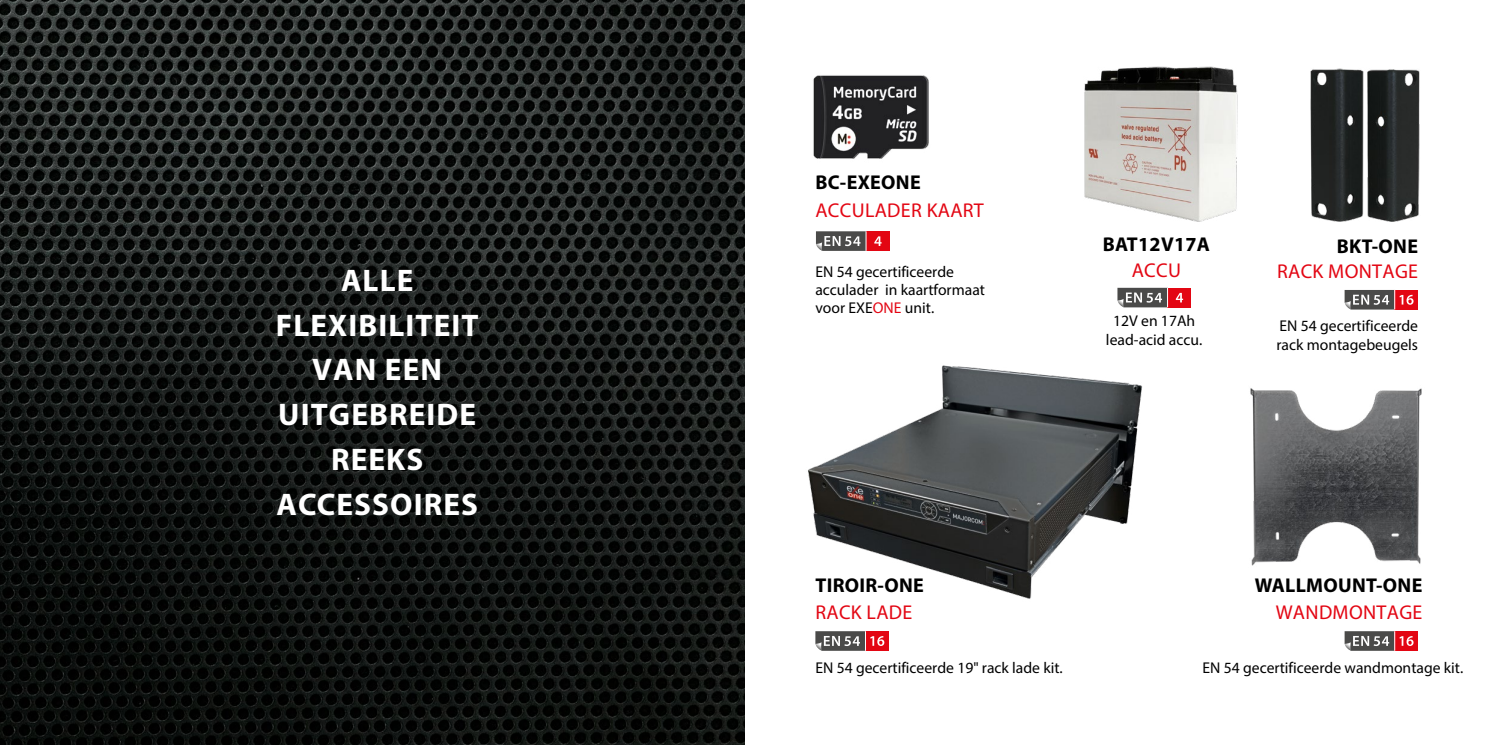
<style>
.page{position:relative;width:1489px;height:745px;background:#fff}
.page>*{position:absolute;margin:0;border:0;box-sizing:border-box;transform-origin:0 0}
.t1{font:700 31.25px/44.6px "Myriad Pro";letter-spacing:.035em;color:#fff;text-align:center}
.t2{font:700 20px "Myriad Pro";letter-spacing:.015em;color:#000}
.t3{font:20px "Myriad Pro";letter-spacing:.015em;color:#e30613}
.t4{font:15.62px/18.1px "Myriad Pro";color:#000}
.s1{color:#e30613}
</style>
<div class="page">
<img style="left:0;top:0;width:744px;height:744px">
<img style="left:1084px;top:66px;width:154px;height:156px">
<img style="left:1250px;top:388px;width:172px;height:178px">
<img style="left:813px;top:75px;width:116px;height:84px">
<img style="left:808px;top:365px;width:334px;height:234px">
<div style="left:865px;top:630px;width:23px;height:20px;background:#e30613"></div>
<svg style="left:815px;top:630px;width:69px;height:20px"></svg>
<div style="left:1394px;top:630px;width:23px;height:20px;background:#e30613"></div>
<svg style="left:1344px;top:630px;width:69px;height:20px"></svg>
<div style="left:1394px;top:290px;width:23px;height:19px;background:#e30613"></div>
<svg style="left:1344px;top:290px;width:69px;height:19px"></svg>
<div style="left:1167px;top:287px;width:23px;height:20px;background:#e30613"></div>
<svg style="left:1175px;top:293px;width:7px;height:9px"></svg>
<svg style="left:1117px;top:287px;width:50px;height:20px"></svg>
<img style="left:1310px;top:68px;width:110px;height:154px">
<div style="left:866px;top:231px;width:23px;height:20px;background:#e30613"></div>
<svg style="left:874px;top:236px;width:7px;height:10px"></svg>
<svg style="left:816px;top:231px;width:50px;height:20px"></svg>
<p class="t2" style="left:815px;top:169px;width:107px">BC-EXEONE</p>
<p class="t3" style="left:815px;top:198px;width:170px">ACCULADER KAART</p>
<h1 class="t1" style="left:276px;top:257px;width:204px">ALLE<br>FLEXIBILITEIT<br>VAN EEN<br>UITGEBREIDE<br>REEKS<br>ACCESSOIRES</h1>
<p class="t4" style="left:815px;top:262px;width:171px">EN 54 gecertificeerde acculader in kaartformaat voor EXE<span class="s1">ONE</span> unit.</p>
<p class="t2" style="left:815px;top:572px;width:110px">TIROIR-ONE</p>
<p class="t3" style="left:815px;top:599px;width:98px">RACK LADE</p>
<p class="t2" style="left:1102px;top:231px;width:109px">BAT12V17A</p>
<p class="t3" style="left:1131px;top:258px;width:51px">ACCU</p>
<p class="t4" style="left:1105px;top:311px;width:98px;line-height:18.8px;text-align:center">12V en 17Ah lead-acid accu.</p>
<p class="t2" style="left:1336px;top:233px;width:83px">BKT-ONE</p>
<p class="t3" style="left:1276px;top:259px;width:142px">RACK MONTAGE</p>
<p class="t4" style="left:1276px;top:316px;width:143px;line-height:18.8px">EN 54 gecertificeerde rack montagebeugels</p>
<p class="t2" style="left:1254px;top:572px;width:169px">WALLMOUNT-ONE</p>
<p class="t3" style="left:1275px;top:599px;width:148px">WANDMONTAGE</p>
<p class="t4" style="left:815px;top:658px;width:249px">EN 54 gecertificeerde 19" rack lade kit.</p>
<p class="t4" style="left:1202px;top:658px;width:262px">EN 54 gecertificeerde wandmontage kit.</p>
</div>
